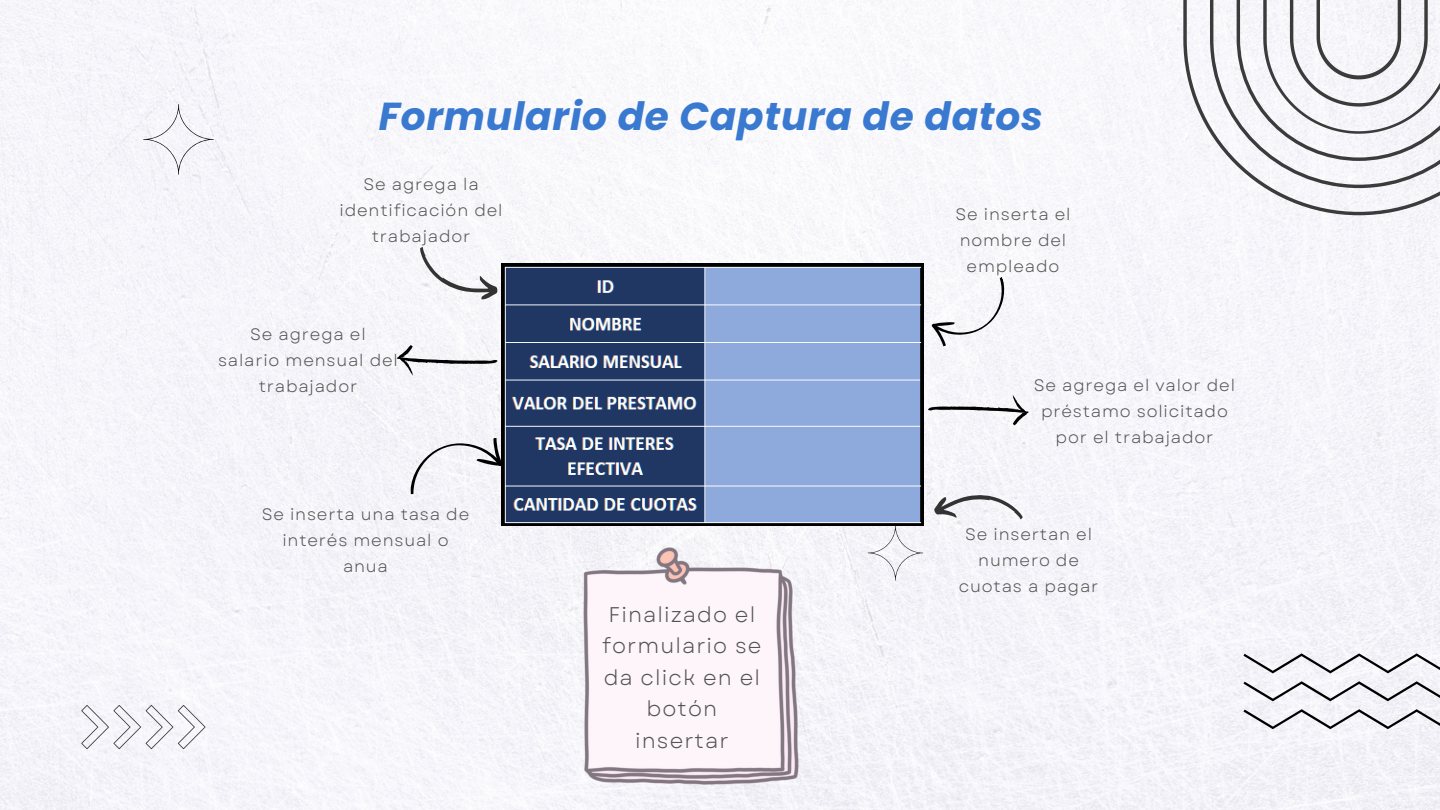
<style>
.page{position:relative;width:1440px;height:810px;background:#f6f6fb}
.page>*{position:absolute;margin:0;border:0;box-sizing:border-box;transform-origin:0 0}
.t1{font:italic 700 39px "Poppins";letter-spacing:.02em;color:#3979cf}
.t2{font:21.2px/31.5px "Garet";letter-spacing:.05em;color:#545454;text-align:center}
.t3{font:16.5px/25.9px "Garet";letter-spacing:.05em;color:#545454;text-align:center}
</style>
<div class="page">
<svg style="left:1183px;top:0;width:257px;height:215px;fill:#f5f5fa"></svg>
<svg style="left:1243px;top:653px;width:197px;height:76px"></svg>
<svg style="left:143px;top:104px;width:71px;height:71px"></svg>
<svg style="left:81px;top:705px;width:125px;height:44px"></svg>
<svg style="left:868px;top:526px;width:55px;height:55px"></svg>
<img style="left:502px;top:264px;width:421px;height:262px">
<svg style="left:410px;top:246px;width:92px;height:61px"></svg>
<svg style="left:397px;top:345px;width:101px;height:31px"></svg>
<svg style="left:934px;top:494px;width:89px;height:25px"></svg>
<svg style="left:928px;top:395px;width:101px;height:30px"></svg>
<svg style="left:408px;top:437px;width:96px;height:58px"></svg>
<svg style="left:924px;top:277px;width:94px;height:71px"></svg>
<img style="left:583px;top:548px;width:215px;height:237px">
<h1 class="t1" style="left:379px;top:89px;width:666px">Formulario de Captura de datos</h1>
<p class="t3" style="left:340px;top:171px;width:165px">Se agrega la identificación del trabajador</p>
<p class="t3" style="left:218px;top:321px;width:181px">Se agrega el salario mensual del trabajador</p>
<p class="t3" style="left:262px;top:501px;width:209px">Se inserta una tasa de interés mensual o anua</p>
<p class="t2" style="left:602px;top:599px;width:161px">Finalizado el formulario se da click en el botón insertar</p>
<p class="t3" style="left:956px;top:202px;width:117px">Se inserta el nombre del empleado</p>
<p class="t3" style="left:1034px;top:372px;width:203px">Se agrega el valor del préstamo solicitado por el trabajador</p>
<p class="t3" style="left:959px;top:522px;width:141px">Se insertan el numero de cuotas a pagar</p>
</div>
